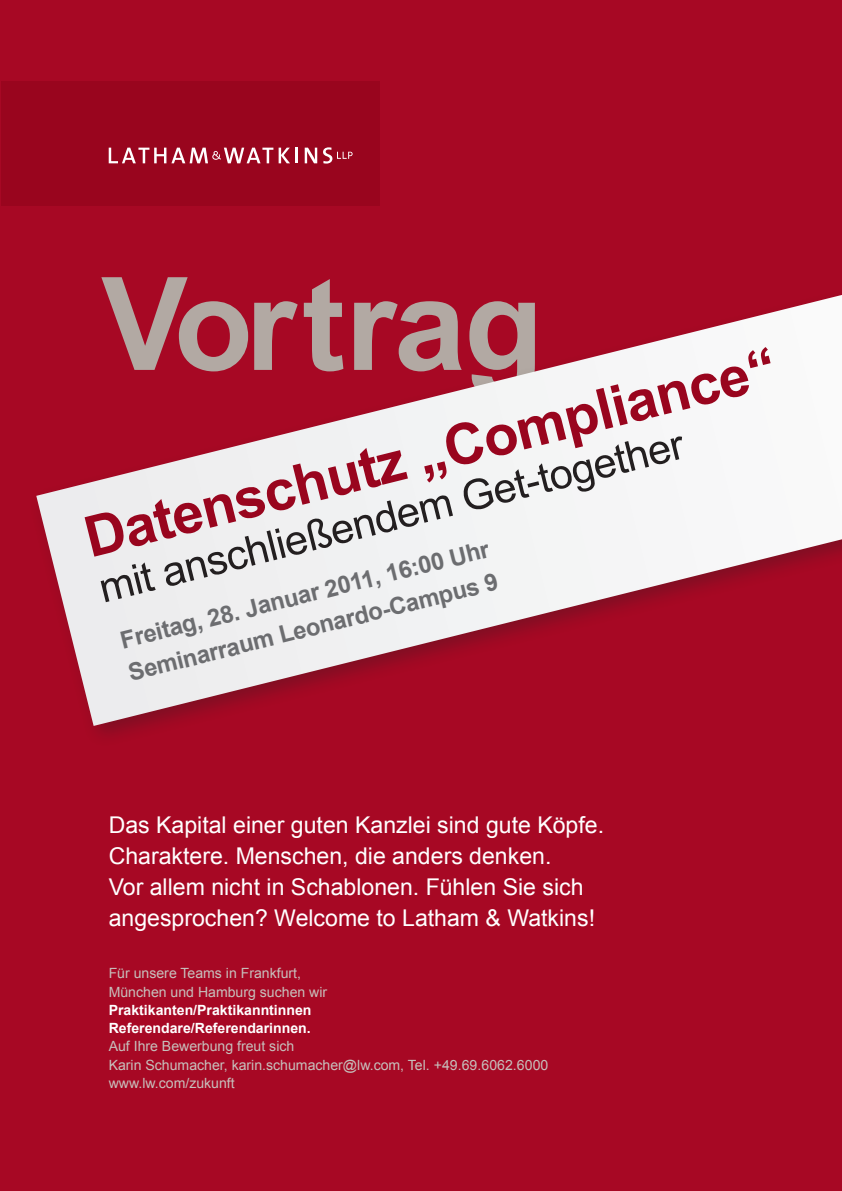
<style>
.page{position:relative;width:842px;height:1191px;background:#a70824}
.page>*{position:absolute;margin:0;border:0;box-sizing:border-box;transform-origin:0 0}
.t1{font:700 129.5px "Arial";letter-spacing:-.015em;color:#b2a9a3}
.t2{font:700 56.7px "Arial";color:#99051e}
.t3{font:41.8px "Arial";color:#231f20}
.t4{font:700 23.9px/33.4px "Arial";color:#6c6d70}
.t5{font:23.1px/30.8px "Arial";color:#fff}
.t6{font:14.1px/18.2px "Arial";color:#c7c0bc}
.t7{font:700 14.1px/18.2px "Arial";color:#fff}
</style>
<div class="page">
<div style="left:1px;top:81px;width:379px;height:125px;background:#99051e"></div>
<svg style="left:305px;top:148px;width:12px;height:15px"></svg>
<hr style="left:295px;top:148px;width:3px;height:15px;background:#fff">
<svg style="left:279px;top:148px;width:11px;height:15px"></svg>
<svg style="left:109px;top:148px;width:164px;height:15px"></svg>
<svg style="left:323px;top:147px;width:30px;height:17px"></svg>
<svg style="left:36px;top:295px;width:806px;height:431px"></svg>
<h1 class="t1" style="left:101px;top:239px;width:443px">Vortrag</h1>
<h2 class="t2" style="left:77px;top:502px;width:712px;rotate:-14deg">Datenschutz „Compliance“</h2>
<h3 class="t3" style="left:93px;top:562px;width:603px;rotate:-14deg">mit anschließendem Get-together</h3>
<h3 class="t4" style="left:117px;top:625px;width:382px;rotate:-14deg">Freitag, 28. Januar 2011, 16:00 Uhr<br>Seminarraum Leonardo-Campus 9</h3>
<h3 class="t5" style="left:109px;top:810px;width:497px">Das Kapital einer guten Kanzlei sind gute Köpfe.<br>Charaktere. Menschen, die anders denken.<br>Vor allem nicht in Schablonen. Fühlen Sie sich angesprochen? Welcome to Latham &amp; Watkins!</h3>
<p class="t6" style="left:109px;top:964px;width:220px">Für unsere Teams in Frankfurt,<br>München und Hamburg suchen wir</p>
<p class="t7" style="left:109px;top:1001px;width:204px">Praktikanten/Praktikanntinnen<br>Referendare/Referendarinnen.</p>
<p class="t6" style="left:109px;top:1037px;width:441px">Auf Ihre Bewerbung freut sich<br>Karin Schumacher, karin.schumacher@lw.com, Tel. +49.69.6062.6000 www.lw.com/zukunft</p>
</div>
